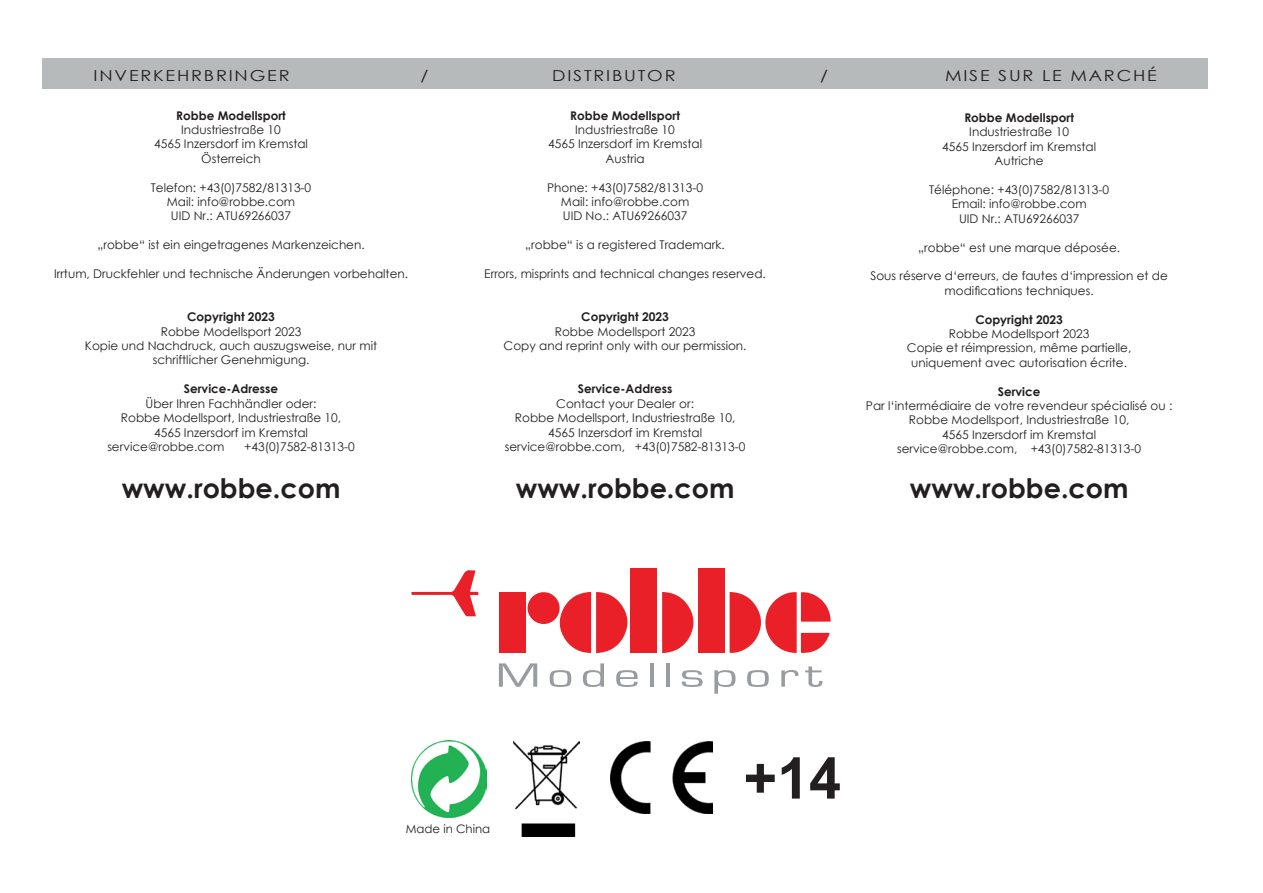
<style>
.page{position:relative;width:1263px;height:893px;background:#fff}
.page>*{position:absolute;margin:0;border:0;box-sizing:border-box;transform-origin:0 0}
.t1{font:700 57.45px "Arial";color:#231f20}
.t2{font:34.95px "Eurostile";letter-spacing:.125em;color:#989b9f;scale:1.5 1}
.t3{font:700 27px "Century Gothic";color:#231f20}
.t4{font:15.15px "Century Gothic";letter-spacing:.1em;color:#231f20;scale:1.19 1}
.t5{font:12px/14.4px "Century Gothic";color:#231f20;text-align:center}
.t6{font:700 12px "Century Gothic";color:#231f20}
.t7{font:11.7px "Century Gothic";color:#231f20}
</style>
<div class="page">
<div style="left:631px;top:568px;width:26px;height:85px;background:#ea2029"></div>
<div style="left:698px;top:568px;width:27px;height:85px;background:#ea2029"></div>
<div style="left:500px;top:592px;width:26px;height:61px;background:#ea2029"></div>
<svg style="left:662px;top:592px;width:32px;height:61px"></svg>
<svg style="left:559px;top:592px;width:69px;height:61px"></svg>
<div style="left:527px;top:592px;width:33px;height:32px;background:#ea2029;border-radius:50%"></div>
<svg style="left:411px;top:570px;width:67px;height:46px"></svg>
<svg style="left:730px;top:592px;width:101px;height:61px"></svg>
<div style="left:43px;top:58px;width:1165px;height:31px;background:#b7baba"></div>
<img style="left:412px;top:741px;width:75px;height:76px">
<img style="left:611px;top:741px;width:102px;height:73px">
<img style="left:513px;top:740px;width:67px;height:96px">
<p class="t4" style="left:94px;top:65px;width:166px">INVERKEHRBRINGER</p>
<p class="t4" style="left:420px;top:65px;width:8px">/</p>
<p class="t4" style="left:552px;top:65px;width:105px">DISTRIBUTOR</p>
<p class="t4" style="left:820px;top:65px;width:8px">/</p>
<p class="t4" style="left:945px;top:65px;width:179px">MISE SUR LE MARCHÉ</p>
<p class="t6" style="left:176px;top:106px;width:111px">Robbe Modellsport</p>
<p class="t5" style="left:154px;top:122px;width:155px">Industriestraße 10<br>4565 Inzersdorf im Kremstal<br>Österreich</p>
<p class="t5" style="left:151px;top:180px;width:162px">Telefon: +43(0)7582/81313-0<br>Mail: info@robbe.com<br>UID Nr.: ATU69266037</p>
<p class="t5" style="left:97px;top:238px;width:269px">„robbe“ ist ein eingetragenes Markenzeichen.</p>
<p class="t5" style="left:54px;top:266px;width:356px">Irrtum, Druckfehler und technische Änderungen vorbehalten.</p>
<p class="t6" style="left:187px;top:308px;width:89px">Copyright 2023</p>
<p class="t5" style="left:85px;top:324px;width:294px">Robbe Modellsport 2023<br>Kopie und Nachdruck, auch auszugsweise, nur mit schriftlicher Genehmigung.</p>
<p class="t6" style="left:184px;top:380px;width:96px">Service-Adresse</p>
<p class="t5" style="left:146px;top:396px;width:172px">Über Ihren Fachhändler oder:</p>
<p class="t5" style="left:121px;top:410px;width:222px">Robbe Modellsport, Industriestraße 10,</p>
<p class="t5" style="left:154px;top:425px;width:155px">4565 Inzersdorf im Kremstal</p>
<p class="t5" style="left:107px;top:439px;width:118px">service@robbe.com</p>
<p class="t5" style="left:244px;top:439px;width:112px">+43(0)7582-81313-0</p>
<h3 class="t3" style="left:122px;top:467px;width:220px">www.robbe.com</h3>
<p class="t6" style="left:570px;top:106px;width:111px">Robbe Modellsport</p>
<p class="t5" style="left:548px;top:122px;width:155px">Industriestraße 10<br>4565 Inzersdorf im Kremstal<br>Austria</p>
<p class="t5" style="left:547px;top:180px;width:157px">Phone: +43(0)7582/81313-0<br>Mail: info@robbe.com<br>UID No.: ATU69266037</p>
<p class="t5" style="left:525px;top:238px;width:201px">„robbe“ is a registered Trademark.</p>
<p class="t5" style="left:484px;top:266px;width:283px">Errors, misprints and technical changes reserved.</p>
<p class="t6" style="left:581px;top:308px;width:89px">Copyright 2023</p>
<p class="t5" style="left:504px;top:324px;width:244px">Robbe Modellsport 2023<br>Copy and reprint only with our permission.</p>
<p class="t6" style="left:578px;top:380px;width:96px">Service-Address</p>
<p class="t5" style="left:505px;top:396px;width:242px">Contact your Dealer or:<br>Robbe Modellsport, Industriestraße 10, 4565 Inzersdorf im Kremstal service@robbe.com, +43(0)7582-81313-0</p>
<h3 class="t3" style="left:516px;top:467px;width:220px">www.robbe.com</h3>
<p class="t6" style="left:964px;top:109px;width:111px">Robbe Modellsport</p>
<p class="t5" style="left:942px;top:125px;width:155px">Industriestraße 10<br>4565 Inzersdorf im Kremstal<br>Autriche</p>
<p class="t5" style="left:929px;top:182px;width:182px">Téléphone: +43(0)7582/81313-0<br>Email: info@robbe.com<br>UID Nr.: ATU69266037</p>
<p class="t5" style="left:918px;top:240px;width:203px">„robbe“ est une marque déposée.</p>
<p class="t5" style="left:870px;top:269px;width:299px">Sous réserve d‘erreurs, de fautes d‘impression et de modifications techniques.</p>
<p class="t6" style="left:975px;top:310px;width:89px">Copyright 2023</p>
<p class="t5" style="left:907px;top:326px;width:226px">Robbe Modellsport 2023<br>Copie et réimpression, même partielle, uniquement avec autorisation écrite.</p>
<p class="t6" style="left:998px;top:382px;width:44px">Service</p>
<p class="t5" style="left:866px;top:398px;width:308px">Par l‘intermédiaire de votre revendeur spécialisé ou :<br>Robbe Modellsport, Industriestraße 10,<br>4565 Inzersdorf im Kremstal<br>service@robbe.com, +43(0)7582-81313-0</p>
<h3 class="t3" style="left:910px;top:467px;width:220px">www.robbe.com</h3>
<h2 class="t2" style="left:496px;top:656px;width:219px">Modellsport</h2>
<p class="t7" style="left:406px;top:821px;width:86px">Made in China</p>
<h1 class="t1" style="left:743px;top:738px;width:99px">+14</h1>
</div>
